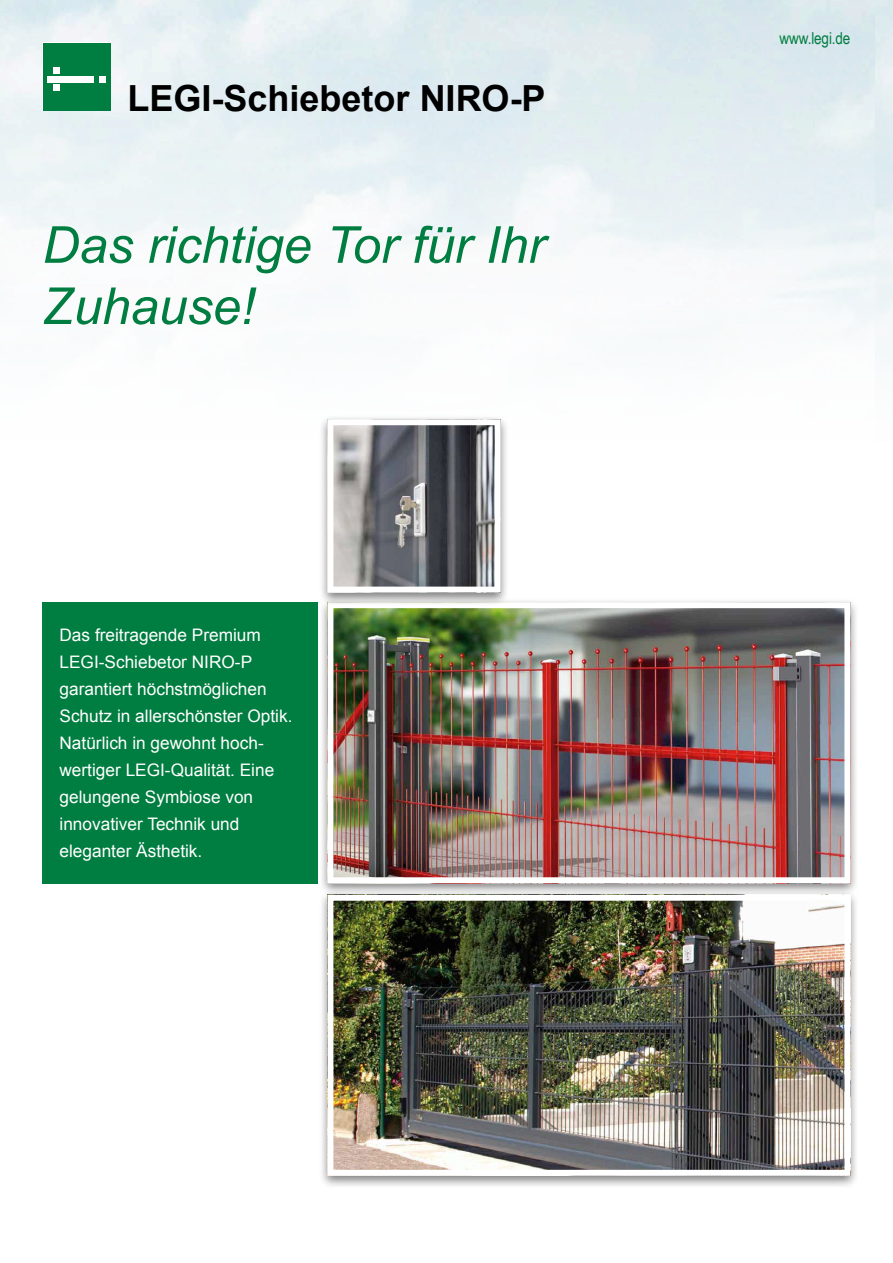
<style>
.page{position:relative;width:893px;height:1263px;background:#fff}
.page>*{position:absolute;margin:0;border:0;box-sizing:border-box;transform-origin:0 0}
.t1{font:italic 51px/61.2px "Arial";color:#007d40}
.t2{font:700 36px "Arial";color:#000}
.t3{font:17.25px/27px "Arial";color:#fff}
.t4{font:16.5px "Arial Narrow";letter-spacing:-.01em;color:#007d40}
</style>
<div class="page">
<div style="left:43px;top:43px;width:68px;height:67px;background:#007d40"></div>
<div style="left:47px;top:76px;width:46px;height:6px;background:#fff"></div>
<div style="left:99px;top:76px;width:7px;height:6px;background:#fff"></div>
<div style="left:53px;top:68px;width:7px;height:6px;background:#fff"></div>
<div style="left:53px;top:84px;width:7px;height:6px;background:#fff"></div>
<div style="left:318px;top:597px;width:542px;height:300px;background:#000;opacity:.5"></div>
<img style="left:334px;top:609px;width:509px;height:267px">
<div style="left:327px;top:602px;width:523px;height:281px;border:6px solid #fff"></div>
<div style="left:318px;top:414px;width:192px;height:192px;background:#000;opacity:.5"></div>
<img style="left:334px;top:426px;width:160px;height:160px">
<div style="left:327px;top:419px;width:174px;height:174px;border:6px solid #fff"></div>
<div style="left:318px;top:890px;width:542px;height:299px;background:#000;opacity:.5"></div>
<img style="left:334px;top:902px;width:509px;height:267px">
<div style="left:327px;top:895px;width:523px;height:281px;border:6px solid #fff"></div>
<div style="left:43px;top:602px;width:275px;height:281px;background:#007d40"></div>
<h2 class="t2" style="left:128px;top:74px;width:420px">LEGI-Schiebetor NIRO-P</h2>
<h1 class="t1" style="left:43px;top:215px;width:504px">Das richtige Tor für Ihr<br>Zuhause!</h1>
<p class="t3" style="left:60px;top:622px;width:234px">Das freitragende Premium<br>LEGI-Schiebetor NIRO-P garantiert höchstmöglichen<br>Schutz in allerschönster Optik.<br>Natürlich in gewohnt hoch&shy;wertiger LEGI-Qualität. Eine gelungene Symbiose von innovativer Technik und eleganter Ästhetik.</p>
<p class="t4" style="left:780px;top:26px;width:72px">www.legi.de</p>
</div>
